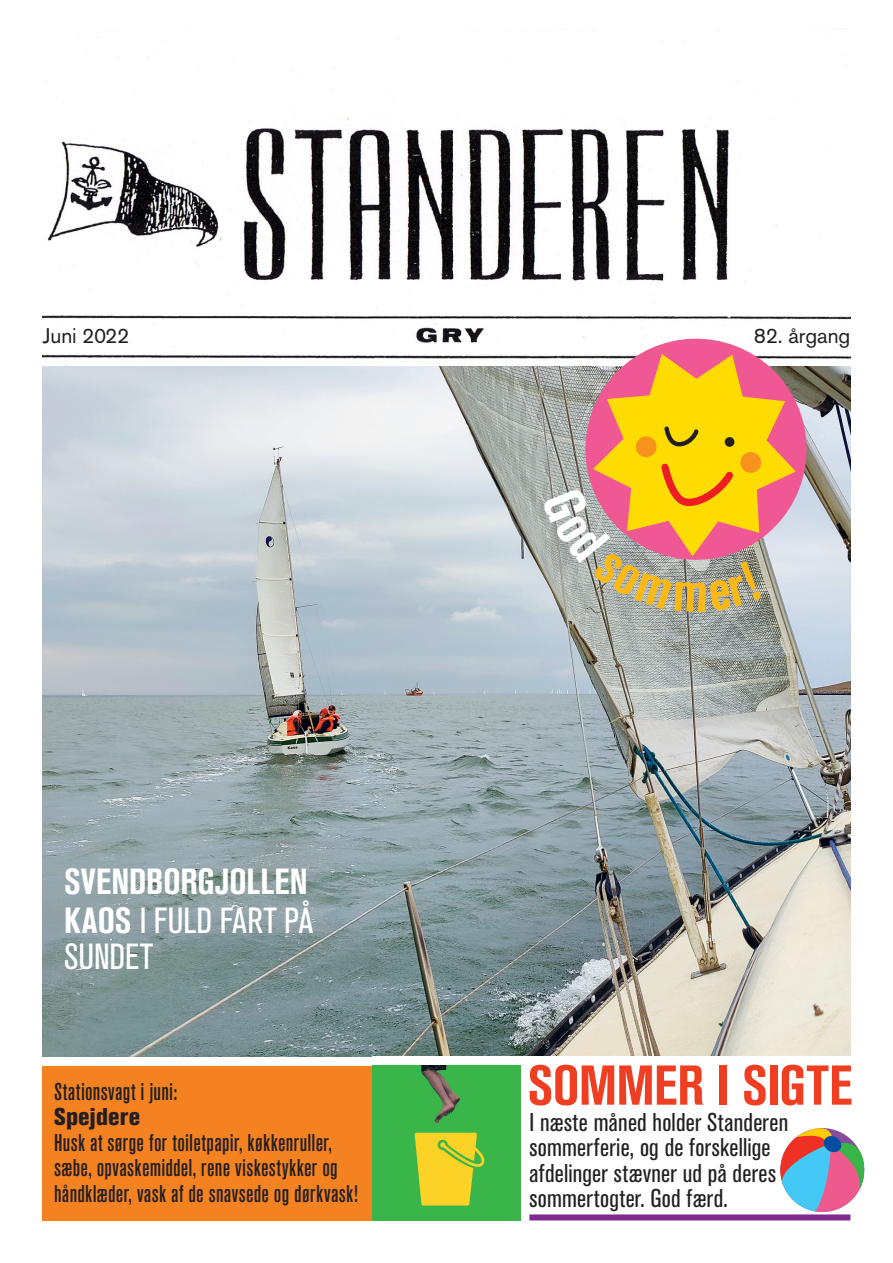
<style>
.page{position:relative;width:893px;height:1263px;background:#fff}
.page>*{position:absolute;margin:0;border:0;box-sizing:border-box;transform-origin:0 0}
.stor_overskrift_vers{font:700 condensed 55.5px "Akzidenz Grotesk BE";letter-spacing:-.005em;color:#ef3e22}
.stor_overskrift_vers-2{font:700 condensed 36px/37.5px "Akzidenz Grotesk BE";letter-spacing:.005em;color:#fff}
.stor_overskrift_vers-3{font:condensed 25.5px/25.5px "Akzidenz Grotesk BE";letter-spacing:.01em;color:#231f20}
.stor_overskrift_vers-4{font:500 condensed 24px/25.5px "Akzidenz Grotesk BE";letter-spacing:.015em;color:#231f20}
.stor_overskrift_vers-5{font:800 condensed 24px "Akzidenz Grotesk BE";letter-spacing:.01em;color:#231f20}
.stor_overskrift_vers-6{font:21px "Akzidenz Grotesk BE";letter-spacing:-.005em;color:#231f20}
.s1{font-weight:400}
</style>
<div class="page">
<img style="left:43px;top:366px;width:807px;height:691px">
<div style="left:43px;top:1065px;width:329px;height:155px;background:#f58220"></div>
<div style="left:529px;top:1214px;width:321px;height:6px;background:#802990"></div>
<svg style="left:780px;top:1128px;width:84px;height:84px"></svg>
<div style="left:372px;top:1065px;width:149px;height:155px;background:#3ab54a"></div>
<svg style="left:415px;top:1133px;width:70px;height:72px"></svg>
<img style="left:421px;top:1065px;width:39px;height:58px">
<img style="left:43px;top:29px;width:807px;height:337px">
<svg style="left:571px;top:324px;width:250px;height:250px"></svg>
<svg style="left:542px;top:354px;width:254px;height:258px;background:#d4a96a"></svg>
<p class="stor_overskrift_vers-6" style="left:43px;top:323px;width:88px">Juni 2022</p>
<p class="stor_overskrift_vers-6" style="left:754px;top:323px;width:98px">82. årgang</p>
<p class="stor_overskrift_vers-6" style="left:43px;top:323px;width:34px">Maj</p>
<p class="stor_overskrift_vers-6" style="left:766px;top:323px;width:14px">5</p>
<p class="stor_overskrift_vers-2" style="left:64px;top:863px;width:250px">SVENDBORGJOLLEN<br>KAOS <span class="s1">I FULD FART PÅ<br>SUNDET</span></p>
<p class="stor_overskrift_vers-4" style="left:54px;top:1078px;width:125px">Stationsvagt i juni:</p>
<p class="stor_overskrift_vers-5" style="left:54px;top:1103px;width:88px">Spejdere</p>
<p class="stor_overskrift_vers-4" style="left:54px;top:1129px;width:305px">Husk at sørge for toiletpapir, køkkenruller, sæbe, opvaskemiddel, rene viskestykker og håndklæder, vask af de snavsede og dørkvask!</p>
<p class="stor_overskrift_vers" style="left:527px;top:1054px;width:326px">SOMMER I SIGTE</p>
<p class="stor_overskrift_vers-3" style="left:529px;top:1110px;width:260px">I næste måned holder Standeren sommerferie, og de forskellige afdelinger stævner ud på deres sommertogter. God færd.</p>
</div>
